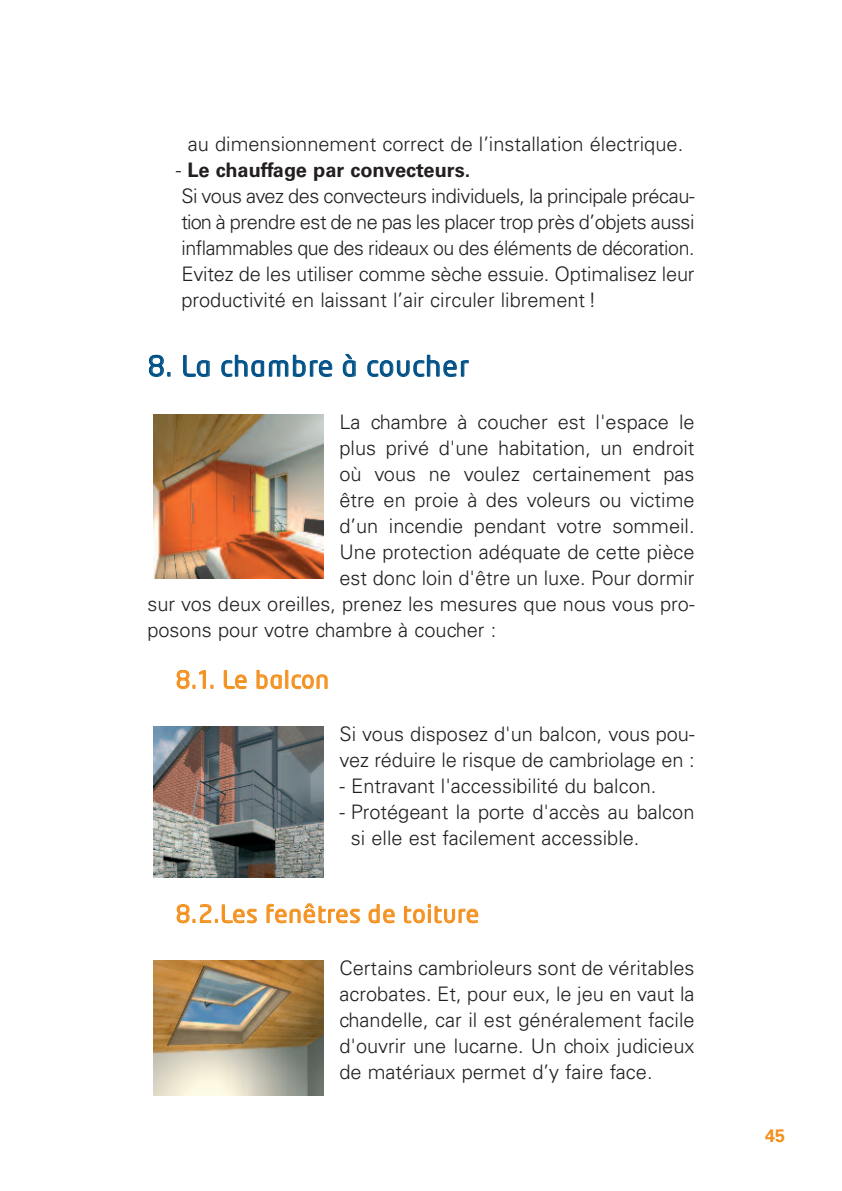
<style>
.page{position:relative;width:842px;height:1191px;background:#fff}
.page>*{position:absolute;margin:0;border:0;box-sizing:border-box;transform-origin:0 0}
.t1{font:28px "Neo Tech";letter-spacing:.05em;color:#005187}
.t2{font:24px "Neo Tech";letter-spacing:.04em;color:#f4901d}
.t3{font:300 20px/26px "Univers";color:#231f20}
.t4{font:300 20px/26px "Univers";letter-spacing:-.02em;color:#231f20}
.t5{font:700 18px "Univers";color:#f4901d}
.s1{font-weight:700}
</style>
<div class="page">
<img style="left:153px;top:960px;width:170px;height:135px">
<img style="left:153px;top:726px;width:170px;height:151px">
<img style="left:153px;top:414px;width:170px;height:164px">
<p class="t3" style="left:188px;top:132px;width:497px">au dimensionnement correct de l’installation électrique.</p>
<p class="t4" style="left:176px;top:158px;width:520px">- <span class="s1">Le chauffage par convecteurs.<br></span>Si vous avez des convecteurs individuels, la principale précau&shy;tion à prendre est de ne pas les placer trop près d’objets aussi inflammables que des rideaux ou des éléments de décoration.<br>Evitez de les utiliser comme sèche essuie. Optimalisez leur productivité en laissant l’air circuler librement !</p>
<h1 class="t1" style="left:148px;top:355px;width:323px">8. La chambre à coucher</h1>
<p class="t3" style="left:339px;top:410px;width:357px">La chambre à coucher est l'espace le</p>
<p class="t3" style="left:339px;top:436px;width:357px">plus privé d'une habitation, un endroit</p>
<p class="t3" style="left:339px;top:462px;width:357px">où vous ne voulez certainement pas</p>
<p class="t3" style="left:339px;top:488px;width:357px">être en proie à des voleurs ou victime</p>
<p class="t3" style="left:339px;top:514px;width:357px">d’un incendie pendant votre sommeil.</p>
<p class="t3" style="left:339px;top:540px;width:357px">Une protection adéquate de cette pièce</p>
<p class="t3" style="left:339px;top:566px;width:357px">est donc loin d'être un luxe. Pour dormir</p>
<p class="t3" style="left:147px;top:592px;width:549px">sur vos deux oreilles, prenez les mesures que nous vous pro-</p>
<p class="t3" style="left:147px;top:618px;width:350px">posons pour votre chambre à coucher :</p>
<p class="t2" style="left:176px;top:670px;width:154px">8.1. Le balcon</p>
<p class="t3" style="left:339px;top:722px;width:357px">Si vous disposez d'un balcon, vous pou&shy;vez réduire le risque de cambriolage en :</p>
<p class="t3" style="left:339px;top:774px;width:318px">- Entravant l'accessibilité du balcon.</p>
<p class="t3" style="left:351px;top:800px;width:345px;text-indent:-11px">- Protégeant la porte d'accès au balcon si elle est facilement accessible.</p>
<p class="t2" style="left:176px;top:904px;width:305px">8.2.Les fenêtres de toiture</p>
<p class="t3" style="left:339px;top:956px;width:357px;text-align:justify">Certains cambrioleurs sont de véritables acrobates. Et, pour eux, le jeu en vaut la chandelle, car il est généralement facile d'ouvrir une lucarne. Un choix judicieux de matériaux permet d’y faire face.</p>
<p class="t5" style="left:765px;top:1128px;width:22px">45</p>
</div>
